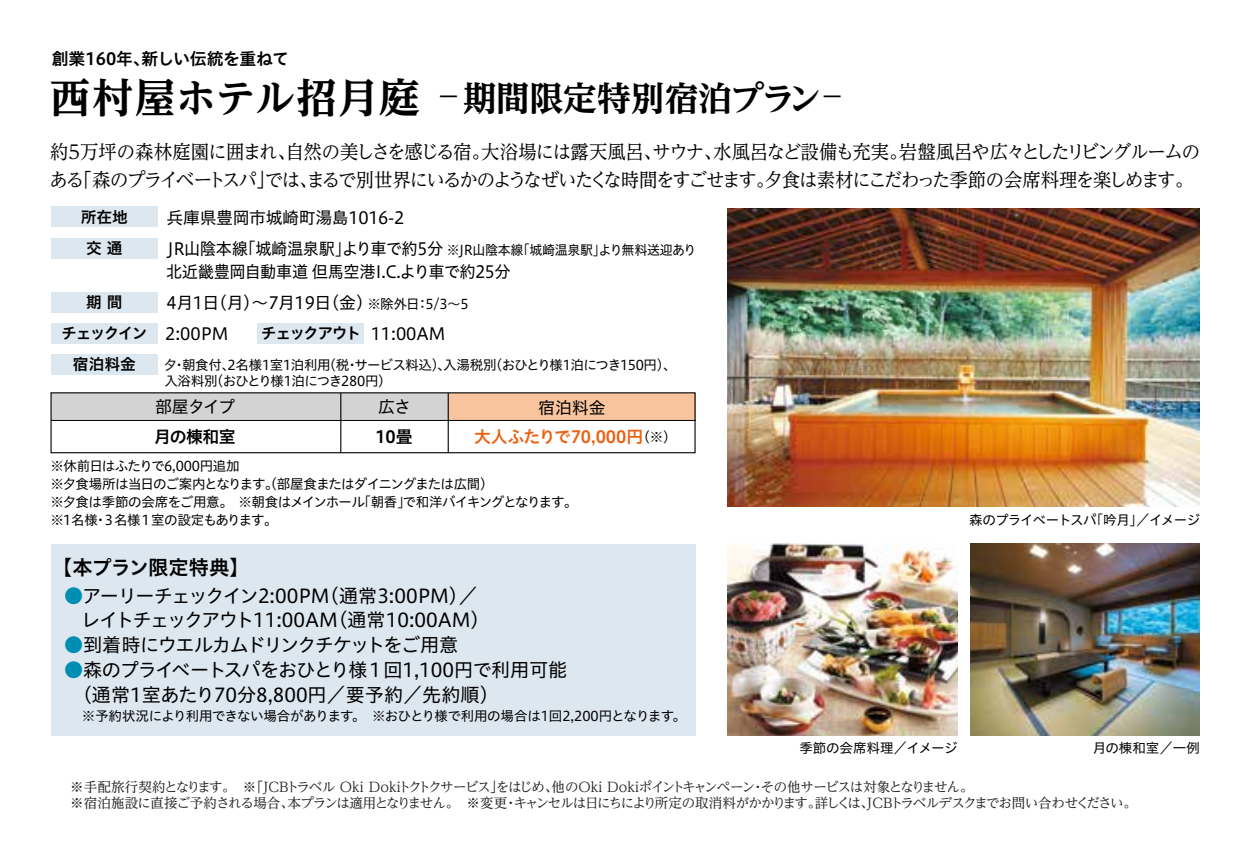
<style>
.page{position:relative;width:1251px;height:849px;background:#fff}
.page>*{position:absolute;margin:0;border:0;box-sizing:border-box;transform-origin:0 0}
.t1{font:700 expanded 40.5px "UD Reimin Pro";letter-spacing:.02em;color:#000}
.t2{font:700 expanded 33.75px "UD Reimin Pro";letter-spacing:-.015em;color:#000}
.t3{font:20.25px "Hiragino UD Sans Std W6";letter-spacing:-.04em;color:#000}
.t4{font:19.12px "UD Reimin Pro";letter-spacing:-.08em;color:#000;scale:.96 1}
.t5{font:19.12px/24.8px "Hiragino UD Sans Std W4";letter-spacing:-.015em;color:#000}
.t6{font:19.12px/24.8px "Hiragino UD Sans Std W4";letter-spacing:-.045em;color:#000}
.t7{font:19.12px "Hiragino UD Sans Std W4";letter-spacing:-.075em;color:#000}
.t8{font:19.12px "UD Reimin Pro";letter-spacing:-.06em;color:#000;scale:.96 1}
.t9{font:19.12px "UD Reimin Pro";letter-spacing:-.02em;color:#000;scale:.96 1}
.t10{font:19.12px "UD Reimin Pro";letter-spacing:-.03em;color:#000;scale:.96 1}
.t11{font:16.88px "Hiragino UD Sans Std W4";letter-spacing:-.02em;color:#000}
.t12{font:16.88px "Hiragino UD Sans Std W4";letter-spacing:-.02em;color:#000;scale:.96 1}
.t13{font:16.88px "Hiragino UD Sans Std W6";letter-spacing:-.015em;color:#000}
.t14{font:16.88px "Hiragino UD Sans Std W6";letter-spacing:-.015em;color:#eb6112}
.t15{font:15.75px "Hiragino UD Sans Std W6";letter-spacing:-.075em;color:#000}
.t16{font:15.75px "Hiragino UD Sans Std W6";letter-spacing:-.11em;color:#000}
.t17{font:13.5px/18px "Hiragino UD Sans Std W4";letter-spacing:-.035em;color:#000}
.t18{font:13.5px "UD Reimin Pro";letter-spacing:-.07em;color:#231f20}
.t19{font:13.5px "UD Reimin Pro";letter-spacing:-.045em;color:#231f20}
.t20{font:13.5px "Hiragino UD Sans Std W4";letter-spacing:-.08em;color:#000}
.t21{font:13.5px "Hiragino UD Sans Std W4";letter-spacing:-.065em;color:#000}
.t22{font:13.5px "UD Reimin Pro";letter-spacing:-.105em;color:#231f20}
.t23{font:13.5px "Hiragino UD Sans Std W4";letter-spacing:-.035em;color:#000;scale:.96 1}
.t24{font:13.5px "UD Reimin Pro";letter-spacing:-.11em;color:#231f20}
.t25{font:13.5px "Hiragino UD Sans Std W4";letter-spacing:-.07em;color:#000}
.t26{font:13.5px "Hiragino UD Sans Std W4";letter-spacing:-.09em;color:#000}
.t27{font:13.5px "UD Reimin Pro";letter-spacing:-.035em;color:#231f20}
.t28{font:13.5px "Hiragino UD Sans Std W4";letter-spacing:-.015em;color:#000}
.t29{font:13.5px "Hiragino UD Sans Std W4";letter-spacing:-.055em;color:#000}
.s1{font-size:13.5px}
.s2{font-family:"Hiragino UD Sans Std W6";font-size:16.88px;color:#eb6112}
.s3{color:#008db4}
</style>
<div class="page">
<div style="left:51px;top:207px;width:106px;height:20px;background:#dde7f0"></div>
<div style="left:51px;top:238px;width:106px;height:20px;background:#dde7f0"></div>
<div style="left:51px;top:292px;width:106px;height:20px;background:#dde7f0"></div>
<div style="left:51px;top:323px;width:106px;height:20px;background:#dde7f0"></div>
<div style="left:257px;top:323px;width:107px;height:20px;background:#dde7f0"></div>
<div style="left:51px;top:354px;width:107px;height:20px;background:#dde7f0"></div>
<div style="left:448px;top:392px;width:247px;height:28px;background:#f8c49d"></div>
<div style="left:51px;top:392px;width:397px;height:28px;background:#d3d3d4"></div>
<hr style="left:447px;top:392px;width:1px;height:60px;background:#000">
<div style="left:50px;top:392px;width:645px;height:61px;border:1px solid #000"></div>
<hr style="left:340px;top:393px;width:1px;height:59px;background:#000">
<hr style="left:51px;top:420px;width:644px;height:1px;background:#000">
<div style="left:51px;top:544px;width:644px;height:191px;background:#dde7f0"></div>
<img style="left:727px;top:209px;width:472px;height:297px">
<img style="left:727px;top:543px;width:230px;height:192px">
<img style="left:970px;top:543px;width:229px;height:192px">
<p class="t13" style="left:142px;top:46px;width:149px">新しい伝統を重ねて</p>
<p class="t13" style="left:52px;top:46px;width:100px">創業160年、</p>
<h1 class="t1" style="left:50px;top:65px;width:371px">西村屋ホテル招月庭</h1>
<h2 class="t2" style="left:463px;top:71px;width:360px">期間限定特別宿泊プラン</h2>
<h2 class="t2" style="left:440px;top:53px;width:18px">_</h2>
<h2 class="t2" style="left:823px;top:53px;width:18px">_</h2>
<h3 class="t4" style="left:898px;top:136px;width:315px">岩盤風呂や広々としたリビングルームの</h3>
<h3 class="t10" style="left:713px;top:136px;width:204px">水風呂など設備も充実。</h3>
<h3 class="t8" style="left:80px;top:136px;width:428px">万坪の森林庭園に囲まれ自然の美しさを感じる宿。</h3>
<h3 class="t8" style="left:50px;top:136px;width:21px">約</h3>
<h3 class="t9" style="left:481px;top:136px;width:252px">大浴場には露天風呂サウナ、</h3>
<h3 class="t8" style="left:65px;top:136px;width:21px">５</h3>
<h3 class="t8" style="left:277px;top:136px;width:21px">、</h3>
<h3 class="t8" style="left:643px;top:136px;width:21px">、</h3>
<h3 class="t4" style="left:74px;top:164px;width:1167px">「森のプライベートスパではまるで別世界にいるかのようなぜいたくな時間をすごせます夕食は素材にこだわった季節の会席料理を楽しめます。</h3>
<h3 class="t8" style="left:256px;top:164px;width:21px">」</h3>
<h3 class="t8" style="left:49px;top:164px;width:38px">ある</h3>
<h3 class="t8" style="left:756px;top:164px;width:21px">。</h3>
<h3 class="t8" style="left:299px;top:164px;width:21px">、</h3>
<p class="t15" style="left:81px;top:205px;width:49px">所在地</p>
<p class="t11" style="left:166px;top:205px;width:239px">兵庫県豊岡市城崎町湯島1016-2</p>
<p class="t15" style="left:86px;top:236px;width:38px">交通</p>
<p class="t12" style="left:239px;top:235px;width:214px">「城崎温泉駅より車で約分5</p>
<p class="t12" style="left:167px;top:235px;width:85px">JR山陰本線</p>
<p class="t12" style="left:335px;top:235px;width:18px">」</p>
<p class="t23" style="left:516px;top:239px;width:189px">「城崎温泉駅より無料送迎あり</p>
<p class="t23" style="left:446px;top:239px;width:81px">※JR山陰本線</p>
<p class="t23" style="left:592px;top:239px;width:15px">」</p>
<p class="t15" style="left:86px;top:290px;width:38px">期間</p>
<p class="t12" style="left:166px;top:259px;width:360px">北近畿豊岡自動車道但馬空港I C. .より車で約25分</p>
<p class="t17" style="left:415px;top:294px;width:54px">：5/3~5</p>
<p class="t11" style="left:166px;top:290px;width:216px">月4 （日1 月）～月7 1 9 （日金）<span class="s1">※</span></p>
<p class="t17" style="left:380px;top:294px;width:41px">除外日</p>
<p class="t15" style="left:61px;top:321px;width:88px">チェックイン</p>
<p class="t11" style="left:165px;top:320px;width:65px">2:00PM</p>
<p class="t16" style="left:261px;top:321px;width:102px">チェックアウト</p>
<p class="t11" style="left:370px;top:320px;width:76px">11:00AM</p>
<p class="t15" style="left:73px;top:352px;width:64px">宿泊料金</p>
<p class="t29" style="left:322px;top:354px;width:130px">（税サービス料込）、</p>
<p class="t20" style="left:488px;top:354px;width:189px">（おひとり様1泊につき150円、(</p>
<p class="t17" style="left:164px;top:355px;width:168px">夕朝食付 2、名様室1 1泊利用</p>
<p class="t17" style="left:443px;top:355px;width:55px">入湯税別</p>
<p class="t17" style="left:172px;top:355px;width:15px">・</p>
<p class="t17" style="left:345px;top:355px;width:15px">・</p>
<p class="t20" style="left:210px;top:370px;width:183px">（おひとり様1泊につき280円(</p>
<p class="t17" style="left:164px;top:370px;width:55px">入浴料別</p>
<p class="t11" style="left:155px;top:394px;width:81px">部屋タイプ</p>
<p class="t13" style="left:154px;top:424px;width:83px">月の棟和室</p>
<p class="t11" style="left:378px;top:394px;width:34px">広さ</p>
<p class="t13" style="left:375px;top:424px;width:39px">10畳</p>
<p class="t11" style="left:538px;top:394px;width:69px">宿泊料金</p>
<p class="t14" style="left:474px;top:423px;width:154px">大人ふたりで70,000</p>
<p class="t17" style="left:626px;top:427px;width:52px">)<span class="s2">円</span> ※(</p>
<p class="t17" style="left:50px;top:456px;width:191px">※休前日はふたりで6,000円追加</p>
<p class="t21" style="left:263px;top:473px;width:232px">。（部屋食またはダイニングまたは広間(</p>
<p class="t25" style="left:50px;top:473px;width:217px">※夕食場所は当日のご案内となります</p>
<p class="t26" style="left:357px;top:491px;width:222px">「朝香で和洋バイキングとなります。</p>
<p class="t17" style="left:50px;top:492px;width:316px">※夕食は季節の会席をご用意。　※朝食はメインホール※1名様３名様１室の設定もあります。</p>
<p class="t17" style="left:397px;top:492px;width:15px">」</p>
<p class="t17" style="left:94px;top:510px;width:15px">・</p>
<h3 class="t3" style="left:52px;top:551px;width:199px">【本プラン限定特典【</h3>
<h3 class="t6" style="left:320px;top:581px;width:159px">（通常3:00PM ／(</h3>
<h3 class="t6" style="left:328px;top:581px;width:163px;text-indent:-264px"><span class="s3">●</span>アーリーチェックイン2:00PM<br>（通常10:00AM(</h3>
<h3 class="t7" style="left:81px;top:605px;width:258px">レイトチェックアウト11:00AM</h3>
<h3 class="t7" style="left:64px;top:630px;width:395px"><span class="s3">●</span>到着時にウエルカムドリンクチケットをご用意</h3>
<h3 class="t5" style="left:73px;top:656px;width:496px;text-indent:-9px"><span class="s3">●</span>森のプライベートスパをおひとり様１回1,100円で利用可能（通常1室あたり70分8,800円／要予約／先約順(</h3>
<p class="t17" style="left:82px;top:706px;width:605px">※予約状況により利用できない場合があります。　※おひとり様で利用の場合は1回2,200円となります。</p>
<p class="t21" style="left:969px;top:509px;width:129px">森のプライベートスパ</p>
<p class="t17" style="left:1089px;top:510px;width:112px">「吟月／」イメージ</p>
<p class="t28" style="left:799px;top:737px;width:160px">季節の会席料理／イメージ</p>
<p class="t19" style="left:551px;top:776px;width:423px">他のOki Dokiポイントキャンペーンその他サービスは対象となりません。</p>
<p class="t17" style="left:1092px;top:737px;width:109px">月の棟和室／一例</p>
<p class="t18" style="left:490px;top:776px;width:15px">」</p>
<p class="t18" style="left:70px;top:776px;width:489px">※手配旅行契約となります。　※「JCBトラベル Oki Dokiトクトクサービスをはじめ、</p>
<p class="t18" style="left:751px;top:776px;width:15px">・</p>
<p class="t24" style="left:287px;top:791px;width:221px">本プランは適用となりません。　※変更</p>
<p class="t27" style="left:70px;top:791px;width:225px">※宿泊施設に直接ご予約される場合、</p>
<p class="t18" style="left:867px;top:791px;width:271px">JCBトラベルデスクまでお問い合わせください。</p>
<p class="t22" style="left:513px;top:791px;width:309px">キャンセルは日にちにより所定の取消料がかかります。</p>
<p class="t18" style="left:814px;top:791px;width:61px">詳しくは、</p>
<p class="t18" style="left:504px;top:791px;width:15px">・</p>
</div>
